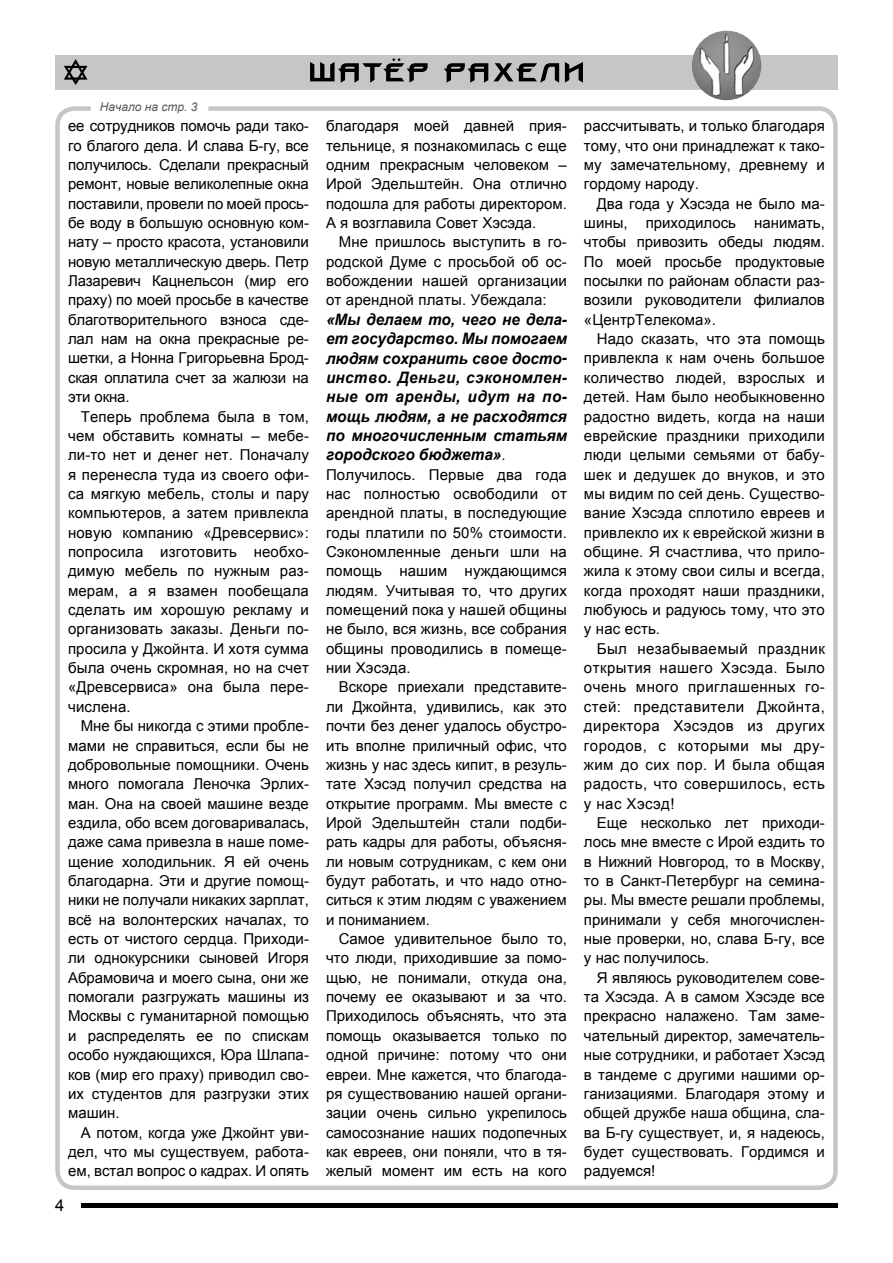
<style>
.page{position:relative;width:893px;height:1263px;background:#fff}
.page>*{position:absolute;margin:0;border:0;box-sizing:border-box;transform-origin:0 0}
.t1{font:16.5px "Arial";color:#000}
.t2{font:italic 700 15.75px/19.4px "Arial";color:#000;text-align:justify}
.t3{font:15px/19.4px "Arial";color:#000;text-align:justify}
.t4{font:italic 12px "Arial";color:#575756}
.s1{font-weight:400;font-style:normal;font-size:15px}
</style>
<div class="page">
<div style="left:55px;top:55px;width:783px;height:34px;background:#c6c6c6"></div>
<hr style="left:81px;top:1203px;width:757px;height:4px;background:#000">
<svg style="left:64px;top:59px;width:24px;height:26px"></svg>
<svg style="left:444px;top:62px;width:139px;height:21px"></svg>
<svg style="left:310px;top:58px;width:118px;height:25px"></svg>
<img style="left:692px;top:31px;width:69px;height:69px;border-radius:35px">
<div style="left:55px;top:106px;width:783px;height:1084px;border:4px solid #c6c6c6;border-radius:17px"></div>
<p class="t4" style="left:100px;top:99px;width:99px">Начало на стр. 3</p>
<p class="t3" style="left:68px;top:116px;width:242px">ее сотрудников помочь ради тако&shy;го благого дела. И слава Б-гу, все получилось. Сделали прекрасный ремонт, новые великолепные окна поставили, провели по моей прось&shy;бе воду в большую основную ком&shy;нату – просто красота, установили новую металлическую дверь. Петр Лазаревич Кацнельсон (мир его праху) по моей просьбе в качестве благотворительного взноса сде&shy;лал нам на окна прекрасные ре&shy;шетки, а Нонна Григорьевна Брод&shy;ская оплатила счет за жалюзи на эти окна.</p>
<p class="t3" style="left:68px;top:407px;width:242px;text-indent:13px">Теперь проблема была в том, чем обставить комнаты – мебе&shy;ли-то нет и денег нет. Поначалу я перенесла туда из своего офи&shy;са мягкую мебель, столы и пару компьютеров, а затем привлекла новую компанию «Древсервис»: попросила изготовить необхо&shy;димую мебель по нужным раз&shy;мерам, а я взамен пообещала сделать им хорошую рекламу и организовать заказы. Деньги по&shy;просила у Джойнта. И хотя сумма была очень скромная, но на счет «Древсервиса» она была пере&shy;числена.</p>
<p class="t3" style="left:68px;top:716px;width:242px;text-indent:13px">Мне бы никогда с этими пробле&shy;мами не справиться, если бы не добровольные помощники. Очень много помогала Леночка Эрлих&shy;ман. Она на своей машине везде ездила, обо всем договаривалась, даже сама привезла в наше поме&shy;щение холодильник. Я ей очень благодарна. Эти и другие помощ&shy;ники не получали никаких зарплат, всё на волонтерских началах, то есть от чистого сердца. Приходи&shy;ли однокурсники сыновей Игоря Абрамовича и моего сына, они же помогали разгружать машины из Москвы с гуманитарной помощью и распределять ее по спискам особо нуждающихся, Юра Шлапа&shy;ков (мир его праху) приводил сво&shy;их студентов для разгрузки этих машин.</p>
<p class="t3" style="left:68px;top:1123px;width:242px;text-indent:13px">А потом, когда уже Джойнт уви&shy;дел, что мы существуем, работа&shy;ем, встал вопрос о кадрах. И опять</p>
<p class="t1" style="left:55px;top:1194px;width:11px">4</p>
<p class="t3" style="left:326px;top:116px;width:242px">благодаря моей давней прия&shy;тельнице, я познакомилась с еще одним прекрасным человеком – Ирой Эдельштейн. Она отлично подошла для работы директором.<br>А я возглавила Совет Хэсэда.</p>
<p class="t3" style="left:326px;top:233px;width:242px;text-indent:13px">Мне пришлось выступить в го&shy;родской Думе с просьбой об ос&shy;вобождении нашей организации от арендной платы. Убеждала:</p>
<p class="t2" style="left:326px;top:310px;width:243px">«Мы делаем то, чего не дела&shy;ет государство. Мы помогаем людям сохранить свое досто&shy;инство. Деньги, сэкономлен&shy;ные от аренды, идут на по&shy;мощь людям, а не расходятся по многочисленным статьям городского бюджета»<span class="s1">.</span></p>
<p class="t3" style="left:326px;top:465px;width:242px">Получилось. Первые два года нас полностью освободили от арендной платы, в последующие годы платили по 50% стоимости.<br>Сэкономленные деньги шли на помощь нашим нуждающимся людям. Учитывая то, что других помещений пока у нашей общины не было, вся жизнь, все собрания общины проводились в помеще&shy;нии Хэсэда.</p>
<p class="t3" style="left:326px;top:678px;width:242px;text-indent:13px">Вскоре приехали представите&shy;ли Джойнта, удивились, как это почти без денег удалось обустро&shy;ить вполне приличный офис, что жизнь у нас здесь кипит, в резуль&shy;тате Хэсэд получил средства на открытие программ. Мы вместе с Ирой Эдельштейн стали подби&shy;рать кадры для работы, объясня&shy;ли новым сотрудникам, с кем они будут работать, и что надо отно&shy;ситься к этим людям с уважением и пониманием.</p>
<p class="t3" style="left:326px;top:929px;width:242px;text-indent:13px">Самое удивительное было то, что люди, приходившие за помо&shy;щью, не понимали, откуда она, почему ее оказывают и за что.<br>Приходилось объяснять, что эта помощь оказывается только по одной причине: потому что они евреи. Мне кажется, что благода&shy;ря существованию нашей органи&shy;зации очень сильно укрепилось самосознание наших подопечных как евреев, они поняли, что в тя&shy;желый момент им есть на кого</p>
<p class="t3" style="left:584px;top:116px;width:242px">рассчитывать, и только благодаря тому, что они принадлежат к тако&shy;му замечательному, древнему и гордому народу.</p>
<p class="t3" style="left:584px;top:194px;width:242px;text-indent:13px">Два года у Хэсэда не было ма&shy;шины, приходилось нанимать, чтобы привозить обеды людям.<br>По моей просьбе продуктовые посылки по районам области раз&shy;возили руководители филиалов «ЦентрТелекома».</p>
<p class="t3" style="left:584px;top:329px;width:242px;text-indent:13px">Надо сказать, что эта помощь привлекла к нам очень большое количество людей, взрослых и детей. Нам было необыкновенно радостно видеть, когда на наши еврейские праздники приходили люди целыми семьями от бабу&shy;шек и дедушек до внуков, и это мы видим по сей день. Существо&shy;вание Хэсэда сплотило евреев и привлекло их к еврейской жизни в общине. Я счастлива, что прило&shy;жила к этому свои силы и всегда, когда проходят наши праздники, любуюсь и радуюсь тому, что это у нас есть.</p>
<p class="t3" style="left:584px;top:639px;width:242px;text-indent:13px">Был незабываемый праздник открытия нашего Хэсэда. Было очень много приглашенных го&shy;стей: представители Джойнта, директора Хэсэдов из других городов, с которыми мы дру&shy;жим до сих пор. И была общая радость, что совершилось, есть у нас Хэсэд!</p>
<p class="t3" style="left:584px;top:813px;width:242px;text-indent:13px">Еще несколько лет приходи&shy;лось мне вместе с Ирой ездить то в Нижний Новгород, то в Москву, то в Санкт-Петербург на семина&shy;ры. Мы вместе решали проблемы, принимали у себя многочислен&shy;ные проверки, но, слава Б-гу, все у нас получилось.</p>
<p class="t3" style="left:584px;top:968px;width:242px;text-indent:13px">Я являюсь руководителем сове&shy;та Хэсэда. А в самом Хэсэде все прекрасно налажено. Там заме&shy;чательный директор, замечатель&shy;ные сотрудники, и работает Хэсэд в тандеме с другими нашими ор&shy;ганизациями. Благодаря этому и общей дружбе наша община, сла&shy;ва Б-гу существует, и, я надеюсь, будет существовать. Гордимся и радуемся!</p>
</div>
